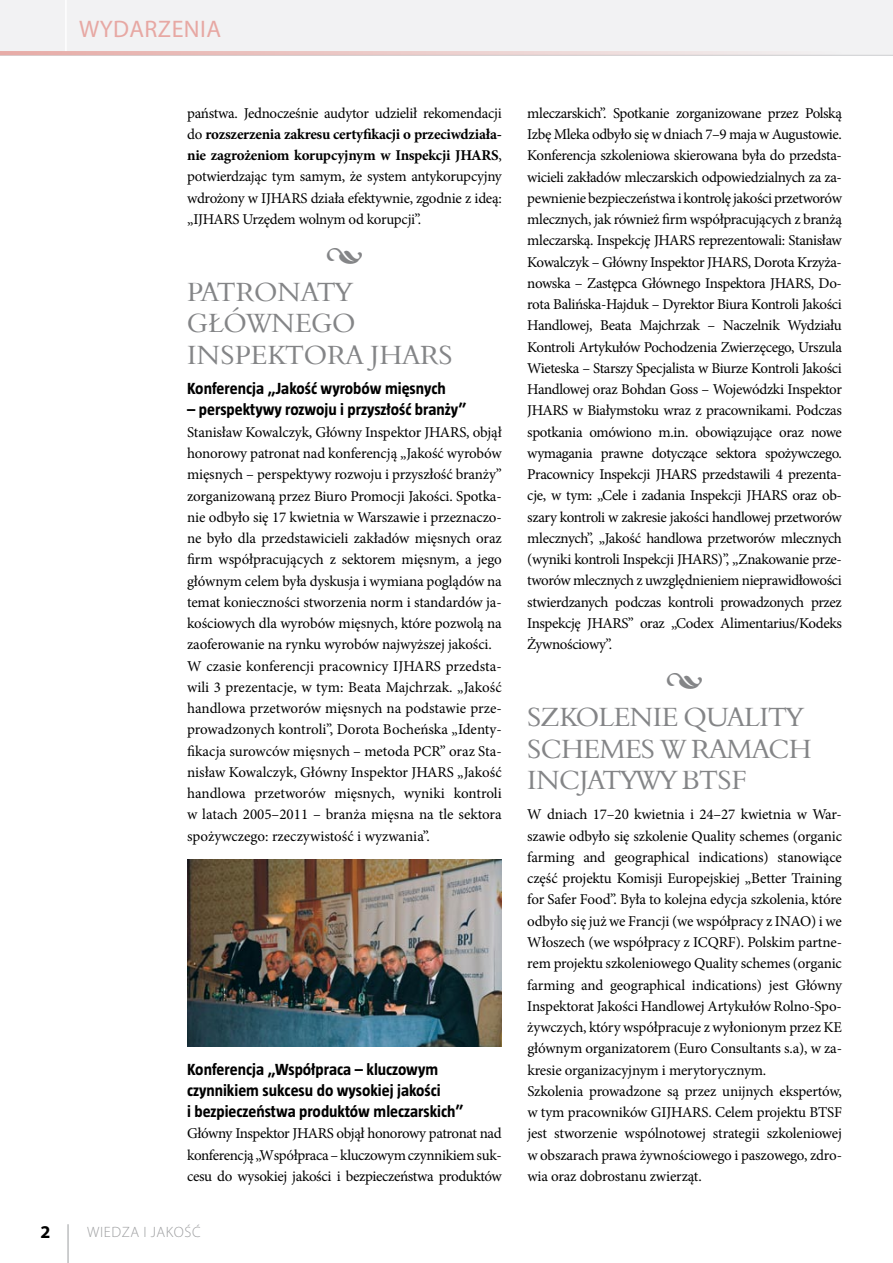
<style>
.page{position:relative;width:893px;height:1263px;background:#fff}
.page>*{position:absolute;margin:0;border:0;box-sizing:border-box;transform-origin:0 0}
.t1{font:36px "Minion Pro";color:#848587}
.t2{font:27px/31.5px "Aldine 401 EU";letter-spacing:-.02em;color:#848587;text-align:justify}
.t3{font:27px/31.5px "Aldine 401 EU";color:#848587}
.t4{font:24px "Myriad Pro";letter-spacing:.02em;color:#e7a8a3}
.t5{font:700 18px "Myriad Pro";color:#000}
.t6{font:700 16.5px/21.3px "Taz CE";color:#000}
.t7{font:15px/21.3px "Minion Pro";letter-spacing:-.01em;color:#000;text-align:justify}
.t8{font:300 15px "Myriad Pro";letter-spacing:.04em;color:#9c9d9f}
.s1{font-weight:700}
</style>
<div class="page">
<hr style="left:68px;top:1224px;width:1px;height:39px;background:#9c9d9f">
<div style="left:0;top:0;width:893px;height:55px;background:#f2f2f3"></div>
<hr style="left:0;top:55px;width:893px;height:1px;background:#cfd0d2">
<svg style="left:0;top:51px;width:822px;height:4px"></svg>
<hr style="left:65px;top:0;width:2px;height:51px;background:#fff">
<img style="left:187px;top:859px;width:315px;height:187px">
<h3 class="t4" style="left:79px;top:14px;width:143px">WYDARZENIA</h3>
<p class="t7" style="left:187px;top:102px;width:316px">państwa. Jednocześnie audytor udzielił rekomendacji do <span class="s1">rozszerzenia zakresu certyfikacji o przeciwdziała&shy;nie zagrożeniom korupcyjnym w Inspekcji JHARS</span>, potwierdzając tym samym, że system antykorupcyjny wdrożony w IJHARS działa efektywnie, zgodnie z ideą: „IJHARS Urzędem wolnym od korupcji”.</p>
<h1 class="t1" style="left:325px;top:229px;width:41px">•</h1>
<h2 class="t3" style="left:187px;top:276px;width:267px">PATRONATY<br>GŁÓWNEG O<br>INS PEKTORA JHARS</h2>
<p class="t6" style="left:187px;top:378px;width:260px">Konferencja „Jakość wyrobów mięsnych</p>
<p class="t6" style="left:187px;top:399px;width:281px">– perspektywy rozwoju i przyszłość branży”</p>
<p class="t7" style="left:187px;top:421px;width:316px;text-align:left">Stanisław Kowalczyk, Główny Inspektor JHARS, objął honorowy patronat nad konferencją „Jakość wyrobów mięsnych – perspektywy rozwoju i przyszłość branży” zorganizowaną przez Biuro Promocji Jakości. Spotka&shy;nie odbyło się 17 kwietnia w Warszawie i przeznaczo&shy;ne było dla przedstawicieli zakładów mięsnych oraz firm współpracujących z sektorem mięsnym, a jego głównym celem była dyskusja i wymiana poglądów na temat konieczności stworzenia norm i standardów ja&shy;kościowych dla wyrobów mięsnych, które pozwolą na zaoferowanie na rynku wyrobów najwyższej jakości.<br>W czasie konferencji pracownicy IJHARS przedsta&shy;wili 3 prezentacje, w tym: Beata Majchrzak. „Jakość handlowa przetworów mięsnych na podstawie prze&shy;prowadzonych kontroli”, Dorota Bocheńska „Identy&shy;fikacja surowców mięsnych – metoda PCR” oraz Sta&shy;nisław Kowalczyk, Główny Inspektor JHARS „Jakość handlowa przetworów mięsnych, wyniki kontroli w latach 2005–2011 – branża mięsna na tle sektora spożywczego: rzeczywistość i wyzwania”.</p>
<p class="t6" style="left:187px;top:1058px;width:278px">Konferencja „Współpraca – kluczowym czynnikiem sukcesu do wysokiej jakości<br>i bezpieczeństwa produktów mleczarskich”</p>
<p class="t7" style="left:187px;top:1123px;width:316px">Główny Inspektor JHARS objął honorowy patronat nad konferencją „Współpraca – kluczowym czynnikiem suk&shy;cesu do wysokiej jakości i bezpieczeństwa produktów</p>
<p class="t5" style="left:40px;top:1220px;width:11px">2</p>
<p class="t8" style="left:87px;top:1223px;width:115px">WIEDZA I JAKOŚĆ</p>
<p class="t7" style="left:527px;top:102px;width:316px">mleczarskich”. Spotkanie zorganizowane przez Polską Izbę Mleka odbyło się w dniach 7–9 maja w Augustowie.<br>Konferencja szkoleniowa skierowana była do przedsta&shy;wicieli zakładów mleczarskich odpowiedzialnych za za&shy;pewnienie bezpieczeństwa ikontrolę jakości przetworów mlecznych, jak również firm współpracujących z branżą mleczarską. Inspekcję JHARS reprezentowali: Stanisław Kowalczyk – Główny Inspektor JHARS, Dorota Krzyża&shy;nowska – Zastępca Głównego Inspektora JHARS, Do&shy;rota Balińska-Hajduk – Dyrektor Biura Kontroli Jakości Handlowej, Beata Majchrzak – Naczelnik Wydziału Kontroli Artykułów Pochodzenia Zwierzęcego, Urszula Wieteska – Starszy Specjalista w Biurze Kontroli Jakości Handlowej oraz Bohdan Goss – Wojewódzki Inspektor JHARS w Białymstoku wraz z pracownikami. Podczas spotkania omówiono m.in. obowiązujące oraz nowe wymagania prawne dotyczące sektora spożywczego.<br>Pracownicy Inspekcji JHARS przedstawili 4 prezenta&shy;cje, w tym: „Cele i zadania Inspekcji JHARS oraz ob&shy;szary kontroli w zakresie jakości handlowej przetworów mlecznych”, „Jakość handlowa przetworów mlecznych (wyniki kontroli Inspekcji JHARS)”, „Znakowanie prze&shy;tworów mlecznych z uwzględnieniem nieprawidłowości stwierdzanych podczas kontroli prowadzonych przez Inspekcję JHARS” oraz „Codex Alimentarius/Kodeks Żywnościowy”.</p>
<h1 class="t1" style="left:665px;top:654px;width:41px">•</h1>
<h2 class="t2" style="left:527px;top:701px;width:278px">SZKOLENIE QUALITY S CHEMES W RAMACH INCJATYWY BTSF</h2>
<p class="t7" style="left:527px;top:804px;width:316px;text-align:left">W dniach 17–20 kwietnia i 24–27 kwietnia w War&shy;szawie odbyło się szkolenie Quality schemes (organic farming and geographical indications) stanowiące część projektu Komisji Europejskiej „Better Training for Safer Food”. Była to kolejna edycja szkolenia, które odbyło się już we Francji (we współpracy z INAO) i we Włoszech (we współpracy z ICQRF). Polskim partne&shy;rem projektu szkoleniowego Quality schemes (organic farming and geographical indications) jest Główny Inspektorat Jakości Handlowej Artykułów Rolno-Spo&shy;żywczych, który współpracuje z wyłonionym przez KE głównym organizatorem (Euro Consultants s.a), w za&shy;kresie organizacyjnym i merytorycznym.<br>Szkolenia prowadzone są przez unijnych ekspertów, w tym pracowników GIJHARS. Celem projektu BTSF jest stworzenie wspólnotowej strategii szkoleniowej w obszarach prawa żywnościowego i paszowego, zdro&shy;wia oraz dobrostanu zwierząt.</p>
</div>
